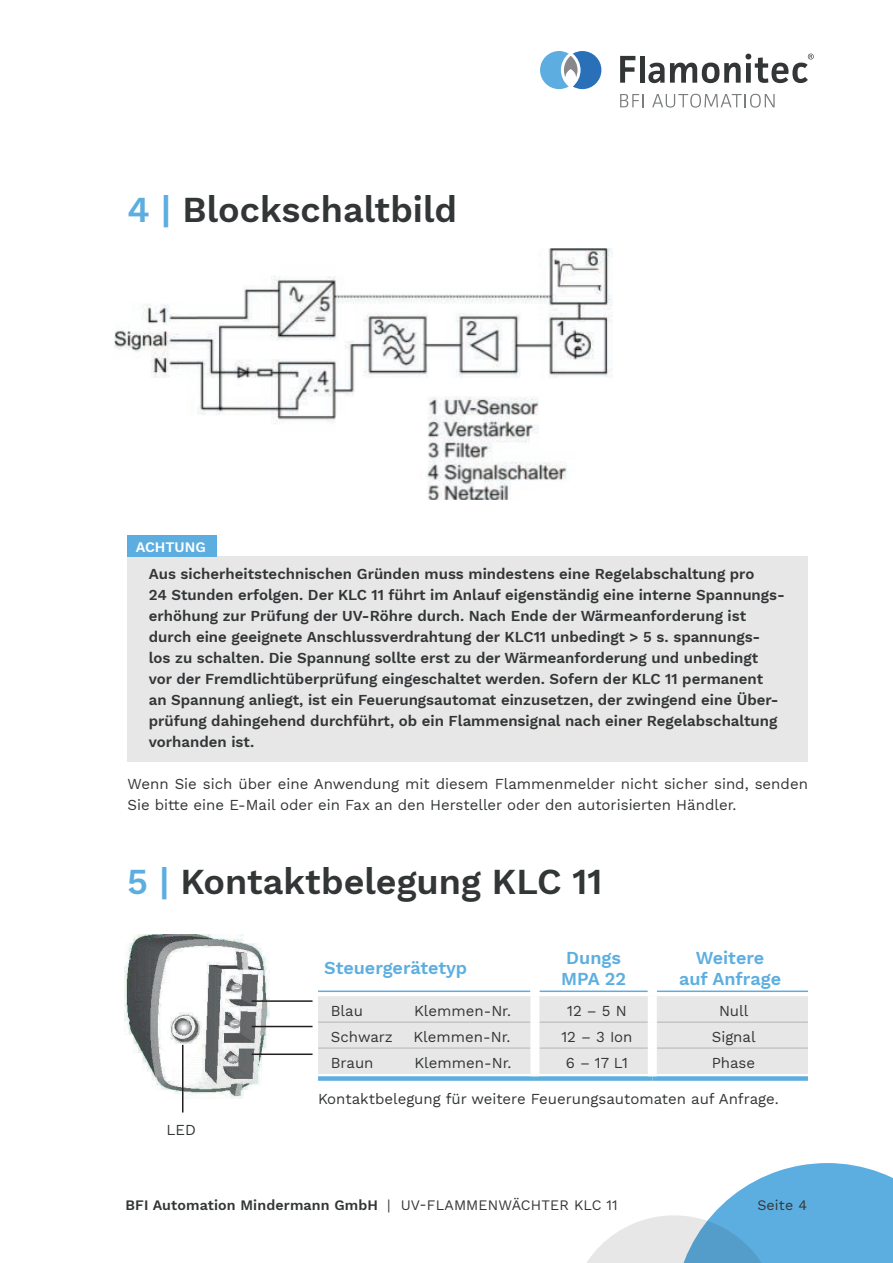
<style>
.page{position:relative;width:893px;height:1263px;background:#fff}
.page>*{position:absolute;margin:0;border:0;box-sizing:border-box;transform-origin:0 0}
.t1{font:600 36px "Work Sans";color:#333637}
.t2{font:600 18px/21.6px "Work Sans";color:#5daee0}
.t3{font:600 15px/21px "Work Sans";color:#333637}
.t4{font:15px/21px "Work Sans";color:#333637}
.t5{font:600 14.4px "Work Sans";color:#fff}
.t6{font:600 14.25px "Work Sans";letter-spacing:.01em;color:#333637}
.t7{font:14.25px "Work Sans";letter-spacing:.01em;color:#333637}
.s1{color:#5daee0}
.s2{font-weight:400}
</style>
<div class="page">
<svg style="left:587px;top:1163px;width:306px;height:100px"></svg>
<svg style="left:620px;top:56px;width:15px;height:27px"></svg>
<hr style="left:640px;top:56px;width:4px;height:27px;background:#333637">
<svg style="left:620px;top:94px;width:24px;height:13px"></svg>
<svg style="left:652px;top:94px;width:123px;height:14px"></svg>
<svg style="left:540px;top:51px;width:61px;height:38px"></svg>
<svg style="left:648px;top:54px;width:166px;height:29px"></svg>
<img style="left:114px;top:249px;width:499px;height:251px">
<div style="left:128px;top:557px;width:680px;height:205px;background:#e8e7e8"></div>
<div style="left:128px;top:536px;width:89px;height:21px;background:#5daee0"></div>
<img style="left:125px;top:934px;width:145px;height:164px">
<hr style="left:318px;top:990px;width:212px;height:2px;background:#5daee0">
<hr style="left:539px;top:990px;width:109px;height:2px;background:#5daee0">
<hr style="left:657px;top:990px;width:151px;height:2px;background:#5daee0">
<div style="left:318px;top:1076px;width:217px;height:5px;background:#5daee0"></div>
<div style="left:535px;top:1076px;width:117px;height:5px;background:#5daee0"></div>
<div style="left:652px;top:1076px;width:156px;height:5px;background:#5daee0"></div>
<svg style="left:318px;top:991px;width:490px;height:87px"></svg>
<hr style="left:252px;top:1000px;width:61px;height:2px;background:#231f20">
<hr style="left:252px;top:1026px;width:61px;height:1px;background:#231f20">
<hr style="left:252px;top:1053px;width:61px;height:2px;background:#231f20">
<hr style="left:182px;top:1045px;width:1px;height:67px;background:#231f20">
<h1 class="t1" style="left:127px;top:182px;width:331px"><span class="s1">4 |</span> Blockschaltbild</h1>
<p class="t5" style="left:136px;top:536px;width:71px">ACHTUNG</p>
<p class="t3" style="left:149px;top:563px;width:638px">Aus sicherheitstechnischen Gründen muss mindestens eine Regelabschaltung pro<br>24 Stunden erfolgen. Der KLC 11 führt im Anlauf eigenständig eine interne Spannungs&shy;erhöhung zur Prüfung der UV-Röhre durch. Nach Ende der Wärmeanforderung ist durch eine geeignete Anschlussverdrahtung der KLC11 unbedingt &gt; 5 s. spannungs&shy;los zu schalten. Die Spannung sollte erst zu der Wärmeanforderung und unbedingt vor der Fremdlichtüberprüfung eingeschaltet werden. Sofern der KLC 11 permanent<br>an Spannung anliegt, ist ein Feuerungsautomat einzusetzen, der zwingend eine Über&shy;prüfung dahingehend durchführt, ob ein Flammensignal nach einer Regelabschaltung vorhanden ist.</p>
<p class="t4" style="left:128px;top:773px;width:682px">Wenn Sie sich über eine Anwendung mit diesem Flammenmelder nicht sicher sind, senden<br>Sie bitte eine E-Mail oder ein Fax an den Hersteller oder den autorisierten Händler.</p>
<h1 class="t1" style="left:127px;top:854px;width:477px"><span class="s1">5 |</span> Kontaktbelegung KLC 11</h1>
<p class="t2" style="left:324px;top:957px;width:145px">Steuergerätetyp</p>
<p class="t2" style="left:561px;top:946px;width:66px">Dungs<br>MPA 22</p>
<p class="t2" style="left:679px;top:946px;width:103px;text-align:center">Weitere<br>auf Anfrage</p>
<p class="t4" style="left:331px;top:1000px;width:34px">Blau</p>
<p class="t4" style="left:414px;top:1000px;width:99px">Klemmen-Nr.</p>
<p class="t4" style="left:567px;top:1000px;width:61px">12 – 5 N</p>
<p class="t4" style="left:719px;top:1000px;width:31px">Null</p>
<p class="t4" style="left:331px;top:1026px;width:64px">Schwarz</p>
<p class="t4" style="left:413px;top:1026px;width:99px">Klemmen-Nr.</p>
<p class="t4" style="left:561px;top:1026px;width:73px">12 – 3 Ion</p>
<p class="t4" style="left:712px;top:1026px;width:45px">Signal</p>
<p class="t4" style="left:331px;top:1052px;width:44px">Braun</p>
<p class="t4" style="left:414px;top:1052px;width:99px">Klemmen-Nr.</p>
<p class="t4" style="left:566px;top:1052px;width:64px">6 – 17 L1</p>
<p class="t4" style="left:712px;top:1052px;width:45px">Phase</p>
<p class="t4" style="left:166px;top:1119px;width:31px">LED</p>
<p class="t4" style="left:318px;top:1088px;width:462px">Kontaktbelegung für weitere Feuerungsautomaten auf Anfrage.</p>
<p class="t6" style="left:125px;top:1194px;width:494px">BFI Automation Mindermann GmbH <span class="s2">| UV-FLAMMENWÄCHTER KLC 11</span></p>
<p class="t7" style="left:757px;top:1194px;width:51px">Seite 4</p>
</div>
